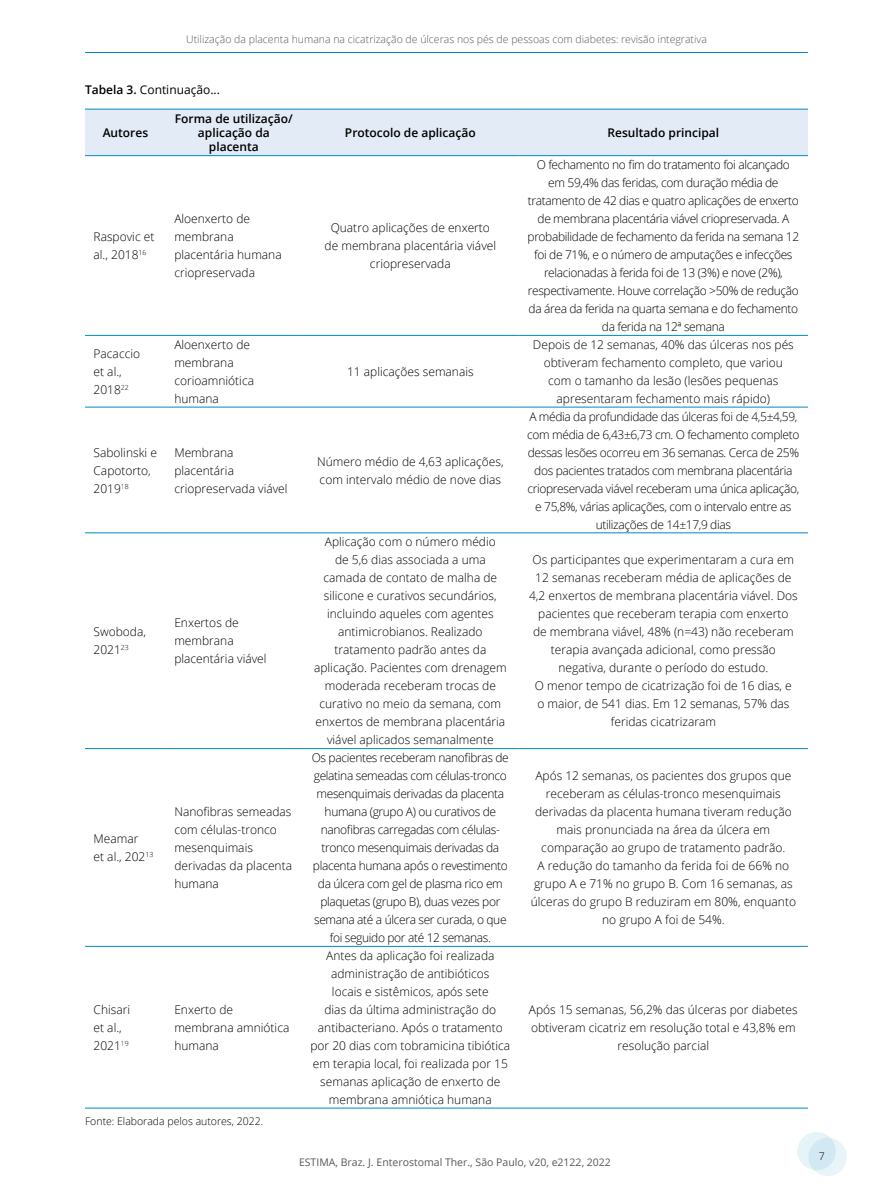
<style>
.page{position:relative;width:893px;height:1191px;background:#fff}
.page>*{position:absolute;margin:0;border:0;box-sizing:border-box;transform-origin:0 0}
.t1{font:300 12px/18px "Open Sans";color:#000}
.t2{font:300 12px/18px "Open Sans";letter-spacing:-.03em;color:#000;text-align:center}
.t3{font:600 12px/14.4px "Open Sans";color:#000;text-align:center}
.t4{font:12px "Open Sans";color:#000}
.t5{font:300 10.5px "Open Sans";color:#58595b}
.t6{font:10.5px "Open Sans";color:#58595b}
.t7{font:300 10.5px "Open Sans";color:#000}
.s1{font-weight:600}
</style>
<div class="page">
<div style="left:797px;top:1131px;width:39px;height:39px;background:#e6f3f9;border-radius:50%"></div>
<svg style="left:808px;top:1137px;width:39px;height:39px"></svg>
<hr style="left:85px;top:52px;width:723px;height:1px;background:#0087c4">
<div style="left:85px;top:110px;width:723px;height:45px;background:#e3ebf6"></div>
<hr style="left:85px;top:109px;width:81px;height:1px;background:#0087c4">
<hr style="left:166px;top:109px;width:136px;height:1px;background:#0087c4">
<hr style="left:302px;top:109px;width:217px;height:1px;background:#0087c4">
<hr style="left:519px;top:109px;width:289px;height:1px;background:#0087c4">
<hr style="left:85px;top:155px;width:81px;height:1px;background:#0087c4">
<hr style="left:166px;top:155px;width:136px;height:1px;background:#0087c4">
<hr style="left:302px;top:155px;width:217px;height:1px;background:#0087c4">
<hr style="left:519px;top:155px;width:289px;height:1px;background:#0087c4">
<hr style="left:85px;top:335px;width:81px;height:1px;background:#0087c4">
<hr style="left:166px;top:335px;width:136px;height:1px;background:#0087c4">
<hr style="left:302px;top:335px;width:217px;height:1px;background:#0087c4">
<hr style="left:519px;top:335px;width:289px;height:1px;background:#0087c4">
<hr style="left:85px;top:407px;width:81px;height:1px;background:#0087c4">
<hr style="left:166px;top:407px;width:136px;height:1px;background:#0087c4">
<hr style="left:302px;top:407px;width:217px;height:1px;background:#0087c4">
<hr style="left:519px;top:407px;width:289px;height:1px;background:#0087c4">
<hr style="left:85px;top:532px;width:81px;height:1px;background:#0087c4">
<hr style="left:166px;top:532px;width:136px;height:1px;background:#0087c4">
<hr style="left:302px;top:532px;width:217px;height:1px;background:#0087c4">
<hr style="left:519px;top:532px;width:289px;height:1px;background:#0087c4">
<hr style="left:85px;top:748px;width:81px;height:1px;background:#0087c4">
<hr style="left:166px;top:748px;width:136px;height:1px;background:#0087c4">
<hr style="left:302px;top:748px;width:217px;height:1px;background:#0087c4">
<hr style="left:519px;top:748px;width:289px;height:1px;background:#0087c4">
<hr style="left:85px;top:946px;width:81px;height:1px;background:#0087c4">
<hr style="left:166px;top:946px;width:136px;height:1px;background:#0087c4">
<hr style="left:302px;top:946px;width:217px;height:1px;background:#0087c4">
<hr style="left:519px;top:946px;width:289px;height:1px;background:#0087c4">
<hr style="left:85px;top:1107px;width:81px;height:1px;background:#0087c4">
<hr style="left:166px;top:1107px;width:136px;height:1px;background:#0087c4">
<hr style="left:302px;top:1107px;width:217px;height:1px;background:#0087c4">
<hr style="left:519px;top:1107px;width:289px;height:1px;background:#0087c4">
<p class="t5" style="left:186px;top:32px;width:522px">Utilização da placenta humana na cicatrização de úlceras nos pés de pessoas com diabetes: revisão integrativa</p>
<p class="t4" style="left:85px;top:82px;width:136px"><span class="s1">Tabela 3.</span> Continuação...</p>
<p class="t3" style="left:103px;top:125px;width:47px">Autores</p>
<p class="t3" style="left:175px;top:111px;width:119px">Forma de utilização/ aplicação da placenta</p>
<p class="t3" style="left:345px;top:125px;width:132px">Protocolo de aplicação</p>
<p class="t3" style="left:607px;top:125px;width:113px">Resultado principal</p>
<p class="t1" style="left:94px;top:227px;width:62px">Raspovic et al., 2018<sup>16</sup></p>
<p class="t1" style="left:174px;top:209px;width:109px">Aloenxerto de membrana placentária humana criopreservada</p>
<p class="t1" style="left:325px;top:218px;width:173px;text-align:center">Quatro aplicações de enxerto de membrana placentária viável criopreservada</p>
<p class="t1" style="left:94px;top:344px;width:48px">Pacaccio et al.,<br>2018<sup>22</sup></p>
<p class="t1" style="left:174px;top:335px;width:81px">Aloenxerto de membrana corioamniótica humana</p>
<p class="t1" style="left:347px;top:362px;width:128px">11 aplicações semanais</p>
<p class="t1" style="left:94px;top:443px;width:65px">Sabolinski e<br>Capotorto,<br>2019<sup>18</sup></p>
<p class="t1" style="left:174px;top:443px;width:115px">Membrana placentária criopreservada viável</p>
<p class="t1" style="left:317px;top:452px;width:188px">Número médio de 4,63 aplicações, com intervalo médio de nove dias</p>
<p class="t1" style="left:94px;top:622px;width:54px">Swoboda,<br>2021<sup>23</sup></p>
<p class="t1" style="left:174px;top:613px;width:94px">Enxertos de membrana placentária viável</p>
<p class="t1" style="left:94px;top:829px;width:61px">Meamar<br>et al., 202<sup>13</sup></p>
<p class="t1" style="left:174px;top:802px;width:119px">Nanofibras semeadas com células-tronco mesenquimais derivadas da placenta humana</p>
<p class="t1" style="left:94px;top:1000px;width:38px">Chisari et al.,<br>2021<sup>19</sup></p>
<p class="t1" style="left:174px;top:1000px;width:117px">Enxerto de membrana amniótica humana</p>
<p class="t7" style="left:85px;top:1113px;width:180px">Fonte: Elaborada pelos autores, 2022.</p>
<p class="t1" style="left:314px;top:532px;width:194px;text-align:center">Aplicação com o número médio<br>de 5,6 dias associada a uma camada de contato de malha de silicone e curativos secundários, incluindo aqueles com agentes antimicrobianos. Realizado tratamento padrão antes da aplicação. Pacientes com drenagem moderada receberam trocas de curativo no meio da semana, com enxertos de membrana placentária viável aplicados semanalmente</p>
<p class="t2" style="left:312px;top:748px;width:199px">Os pacientes receberam nanofibras de gelatina semeadas com células-tronco mesenquimais derivadas da placenta humana (grupo A) ou curativos de nanofibras carregadas com células&shy;tronco mesenquimais derivadas da placenta humana após o revestimento da úlcera com gel de plasma rico em plaquetas (grupo B), duas vezes por semana até a úlcera ser curada, o que foi seguido por até 12 semanas.</p>
<p class="t1" style="left:310px;top:946px;width:201px;text-align:center">Antes da aplicação foi realizada administração de antibióticos<br>locais e sistêmicos, após sete<br>dias da última administração do antibacteriano. Após o tratamento por 20 dias com tobramicina tibiótica em terapia local, foi realizada por 15 semanas aplicação de enxerto de membrana amniótica humana</p>
<p class="t2" style="left:528px;top:155px;width:273px">O fechamento no fim do tratamento foi alcançado em 59,4% das feridas, com duração média de tratamento de 42 dias e quatro aplicações de enxerto de membrana placentária viável criopreservada. A probabilidade de fechamento da ferida na semana 12 foi de 71%, e o número de amputações e infecções relacionadas à ferida foi de 13 (3%) e nove (2%), respectivamente. Houve correlação &gt;50% de redução da área da ferida na quarta semana e do fechamento da ferida na 12ª semana</p>
<p class="t1" style="left:533px;top:335px;width:262px;text-align:center">Depois de 12 semanas, 40% das úlceras nos pés obtiveram fechamento completo, que variou com o tamanho da lesão (lesões pequenas apresentaram fechamento mais rápido)</p>
<p class="t2" style="left:527px;top:407px;width:274px">A média da profundidade das úlceras foi de 4,5±4,59, com média de 6,43±6,73 cm. O fechamento completo dessas lesões ocorreu em 36 semanas. Cerca de 25% dos pacientes tratados com membrana placentária criopreservada viável receberam uma única aplicação, e 75,8%, várias aplicações, com o intervalo entre as utilizações de 14±17,9 dias</p>
<p class="t1" style="left:529px;top:550px;width:270px;text-align:center">Os participantes que experimentaram a cura em 12 semanas receberam média de aplicações de 4,2 enxertos de membrana placentária viável. Dos pacientes que receberam terapia com enxerto<br>de membrana viável, 48% (n=43) não receberam terapia avançada adicional, como pressão negativa, durante o período do estudo.<br>O menor tempo de cicatrização foi de 16 dias, e<br>o maior, de 541 dias. Em 12 semanas, 57% das feridas cicatrizaram</p>
<p class="t1" style="left:531px;top:766px;width:267px;text-align:center">Após 12 semanas, os pacientes dos grupos que receberam as células-tronco mesenquimais derivadas da placenta humana tiveram redução mais pronunciada na área da úlcera em comparação ao grupo de tratamento padrão.<br>A redução do tamanho da ferida foi de 66% no grupo A e 71% no grupo B. Com 16 semanas, as úlceras do grupo B reduziram em 80%, enquanto no grupo A foi de 54%.</p>
<p class="t1" style="left:529px;top:1000px;width:270px;text-align:center">Após 15 semanas, 56,2% das úlceras por diabetes obtiveram cicatriz em resolução total e 43,8% em resolução parcial</p>
<p class="t6" style="left:299px;top:1154px;width:313px">ESTIMA, Braz. J. Enterostomal Ther., São Paulo, v20, e2122, 2022</p>
<p class="t7" style="left:819px;top:1148px;width:7px">7</p>
</div>
